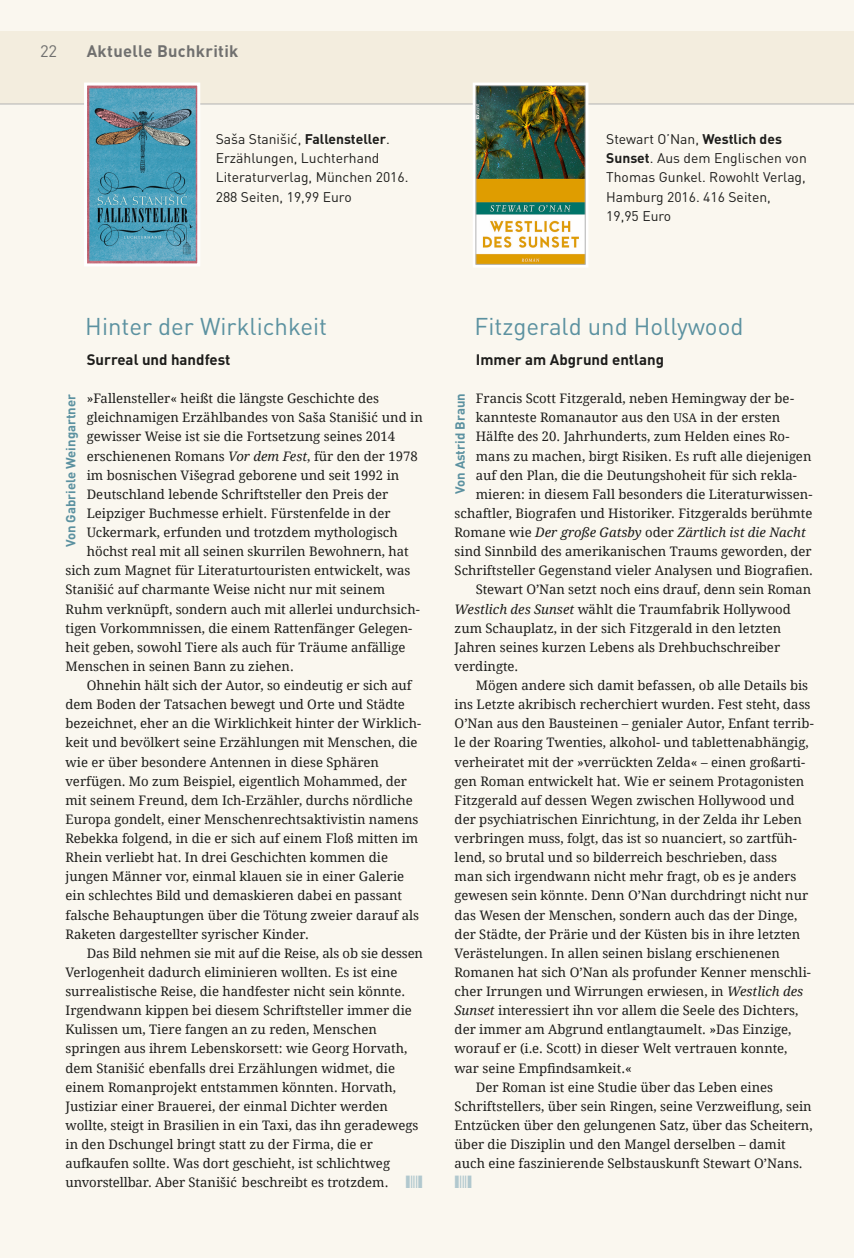
<style>
.page{position:relative;width:854px;height:1258px;background:#fff}
.page>*{position:absolute;margin:0;border:0;box-sizing:border-box;transform-origin:0 0}
.t1{font:24px "DINOT";color:#5b91a0}
.t2{font:700 16.5px "DINOT";letter-spacing:.02em;color:#70706f}
.t3{font:16.5px "DINOT";color:#70706f}
.t4{font:700 15px "DINOT";color:#1d1d1b}
.t5{font:13.8px/19px "DINOT";color:#1d1d1b}
.t6{font:13.2px "Droid Serif";color:#1d1d1b}
.t7{font:italic 13.2px "Droid Serif";color:#1d1d1b}
.t8{font:700 13.2px "DINOT";color:#5b91a0}
.s1{font-weight:700}
.s2{font-style:italic}
.s3{font-size:12px}
.s4{font-style:normal}
</style>
<div class="page">
<div style="left:0;top:0;width:848px;height:1258px;background:#faf7ef"></div>
<div style="left:0;top:32px;width:848px;height:72px;background:#f3edde"></div>
<hr style="left:0;top:104px;width:848px;height:1px;background:#b2b2b2">
<div style="left:848px;top:0;width:6px;height:1258px;background:#faf7ef"></div>
<div style="left:848px;top:32px;width:6px;height:72px;background:#f3edde"></div>
<img style="left:88px;top:87px;width:108px;height:175px">
<div style="left:84px;top:83px;width:116px;height:183px;border:3px solid #fff"></div>
<img style="left:478px;top:87px;width:105px;height:176px">
<div style="left:473px;top:83px;width:115px;height:185px;border:3px solid #fff"></div>
<div style="left:476px;top:85px;width:109px;height:180px;border:1px solid #b2b2b2"></div>
<p class="t3" style="left:40px;top:40px;width:19px">22</p>
<p class="t2" style="left:87px;top:40px;width:153px">Aktuelle Buchkritik</p>
<p class="t5" style="left:216px;top:129px;width:194px">Saša Stanišic´, <span class="s1">Fallensteller</span>.<br>Erzählungen, Luchterhand<br>Literaturverlag, München 2016.<br>288 Seiten, 19,99 Euro</p>
<p class="t5" style="left:606px;top:129px;width:202px">Stewart O’Nan, <span class="s1">Westlich des<br>Sunset</span>. Aus dem Englischen von<br>Thomas Gunkel. Rowohlt Verlag,<br>Hamburg 2016. 416 Seiten,<br>19,95 Euro</p>
<h1 class="t1" style="left:85px;top:310px;width:243px">Hinter der Wirklichkeit</h1>
<p class="t4" style="left:87px;top:349px;width:145px">Surreal und handfest</p>
<p class="t6" style="left:87px;top:390px;width:294px">»Fallensteller« heißt die längste Geschichte des</p>
<p class="t6" style="left:87px;top:409px;width:338px">gleichnamigen Erzählbandes von Saša Stanišic´ und in</p>
<p class="t6" style="left:87px;top:428px;width:310px">gewisser Weise ist sie die Fortsetzung seines 2014</p>
<p class="t6" style="left:87px;top:448px;width:332px">erschienenen Romans <span class="s2">Vor dem Fest</span>, für den der 1978</p>
<p class="t6" style="left:87px;top:467px;width:314px">im bosnischen Višegrad geborene und seit 1992 in</p>
<p class="t6" style="left:87px;top:486px;width:303px">Deutschland lebende Schriftsteller den Preis der</p>
<p class="t6" style="left:87px;top:505px;width:305px">Leipziger Buchmesse erhielt. Fürstenfelde in der</p>
<p class="t6" style="left:87px;top:524px;width:312px">Uckermark, erfunden und trotzdem mythologisch</p>
<p class="t6" style="left:87px;top:543px;width:324px">höchst real mit all seinen skurrilen Bewohnern, hat</p>
<p class="t6" style="left:66px;top:562px;width:346px">sich zum Magnet für Literaturtouristen entwickelt, was</p>
<p class="t6" style="left:66px;top:581px;width:321px">Stanišic´ auf charmante Weise nicht nur mit seinem</p>
<p class="t6" style="left:66px;top:601px;width:356px">Ruhm verknüpft, sondern auch mit allerlei undurchsich-</p>
<p class="t6" style="left:66px;top:620px;width:348px">tigen Vorkommnissen, die einem Rattenfänger Gelegen-</p>
<p class="t6" style="left:66px;top:639px;width:341px">heit geben, sowohl Tiere als auch für Träume anfällige</p>
<p class="t6" style="left:66px;top:658px;width:230px">Menschen in seinen Bann zu ziehen.</p>
<p class="t6" style="left:87px;top:677px;width:326px">Ohnehin hält sich der Autor, so eindeutig er sich auf</p>
<p class="t6" style="left:66px;top:696px;width:341px">dem Boden der Tatsachen bewegt und Orte und Städte</p>
<p class="t6" style="left:66px;top:715px;width:357px">bezeichnet, eher an die Wirklichkeit hinter der Wirklich-</p>
<p class="t6" style="left:66px;top:734px;width:354px">keit und bevölkert seine Erzählungen mit Menschen, die</p>
<p class="t6" style="left:66px;top:754px;width:315px">wie er über besondere Antennen in diese Sphären</p>
<p class="t6" style="left:66px;top:773px;width:343px">verfügen. Mo zum Beispiel, eigentlich Mohammed, der</p>
<p class="t6" style="left:66px;top:792px;width:349px">mit seinem Freund, dem Ich-Erzähler, durchs nördliche</p>
<p class="t6" style="left:66px;top:811px;width:354px">Europa gondelt, einer Menschenrechtsaktivistin namens</p>
<p class="t6" style="left:66px;top:830px;width:354px">Rebekka folgend, in die er sich auf einem Floß mitten im</p>
<p class="t6" style="left:66px;top:849px;width:324px">Rhein verliebt hat. In drei Geschichten kommen die</p>
<p class="t6" style="left:66px;top:868px;width:340px">jungen Männer vor, einmal klauen sie in einer Galerie</p>
<p class="t6" style="left:66px;top:887px;width:338px">ein schlechtes Bild und demaskieren dabei en passant</p>
<p class="t6" style="left:66px;top:906px;width:355px">falsche Behauptungen über die Tötung zweier darauf als</p>
<p class="t6" style="left:66px;top:926px;width:245px">Raketen dargestellter syrischer Kinder.</p>
<p class="t6" style="left:87px;top:945px;width:338px">Das Bild nehmen sie mit auf die Reise, als ob sie dessen</p>
<p class="t6" style="left:66px;top:964px;width:333px">Verlogenheit dadurch eliminieren wollten. Es ist eine</p>
<p class="t6" style="left:66px;top:983px;width:341px">surrealistische Reise, die handfester nicht sein könnte.</p>
<p class="t6" style="left:66px;top:1002px;width:348px">Irgendwann kippen bei diesem Schriftsteller immer die</p>
<p class="t6" style="left:66px;top:1021px;width:313px">Kulissen um, Tiere fangen an zu reden, Menschen</p>
<p class="t6" style="left:66px;top:1040px;width:343px">springen aus ihrem Lebenskorsett: wie Georg Horvath,</p>
<p class="t6" style="left:66px;top:1059px;width:331px">dem Stanišic´ ebenfalls drei Erzählungen widmet, die</p>
<p class="t6" style="left:66px;top:1079px;width:332px">einem Romanprojekt entstammen könnten. Horvath,</p>
<p class="t6" style="left:66px;top:1098px;width:324px">Justiziar einer Brauerei, der einmal Dichter werden</p>
<p class="t6" style="left:66px;top:1117px;width:354px">wollte, steigt in Brasilien in ein Taxi, das ihn geradewegs</p>
<p class="t6" style="left:66px;top:1136px;width:309px">in den Dschungel bringt statt zu der Firma, die er</p>
<p class="t6" style="left:66px;top:1155px;width:326px">aufkaufen sollte. Was dort geschieht, ist schlichtweg</p>
<p class="t6" style="left:66px;top:1174px;width:324px">unvorstellbar. Aber Stanišic´ beschreibt es trotzdem.</p>
<p class="t8" style="left:62px;top:547px;width:155px;rotate:-90deg">Von Gabriele Weingartner</p>
<h1 class="t1" style="left:474px;top:310px;width:271px">Fitzgerald und Hollywood</h1>
<p class="t4" style="left:476px;top:349px;width:190px">Immer am Abgrund entlang</p>
<p class="t6" style="left:476px;top:390px;width:320px">Francis Scott Fitzgerald, neben Hemingway der be-</p>
<p class="t6" style="left:476px;top:409px;width:306px">kannteste Romanautor aus den <span class="s3">USA</span> in der ersten</p>
<p class="t6" style="left:476px;top:428px;width:315px">Hälfte des 20. Jahrhunderts, zum Helden eines Ro-</p>
<p class="t6" style="left:476px;top:448px;width:337px">mans zu machen, birgt Risiken. Es ruft alle diejenigen</p>
<p class="t6" style="left:476px;top:467px;width:323px">auf den Plan, die die Deutungshoheit für sich rekla-</p>
<p class="t6" style="left:476px;top:486px;width:338px">mieren: in diesem Fall besonders die Literaturwissen-</p>
<p class="t6" style="left:455px;top:505px;width:359px">schaftler, Biografen und Historiker. Fitzgeralds berühmte</p>
<p class="t7" style="left:455px;top:524px;width:353px"><span class="s4">Romane wie</span> Der große Gatsby <span class="s4">oder</span> Zärtlich ist die Nacht</p>
<p class="t6" style="left:455px;top:543px;width:359px">sind Sinnbild des amerikanischen Traums geworden, der</p>
<p class="t6" style="left:455px;top:562px;width:360px">Schriftsteller Gegenstand vieler Analysen und Biografien.</p>
<p class="t6" style="left:476px;top:581px;width:337px">Stewart O’Nan setzt noch eins drauf, denn sein Roman</p>
<p class="t6" style="left:455px;top:601px;width:338px"><span class="s2">Westlich des Sunset</span> wählt die Traumfabrik Hollywood</p>
<p class="t6" style="left:455px;top:620px;width:328px">zum Schauplatz, in der sich Fitzgerald in den letzten</p>
<p class="t6" style="left:455px;top:639px;width:327px">Jahren seines kurzen Lebens als Drehbuchschreiber</p>
<p class="t6" style="left:455px;top:658px;width:65px">verdingte.</p>
<p class="t6" style="left:476px;top:677px;width:334px">Mögen andere sich damit befassen, ob alle Details bis</p>
<p class="t6" style="left:455px;top:696px;width:357px">ins Letzte akribisch recherchiert wurden. Fest steht, dass</p>
<p class="t6" style="left:455px;top:715px;width:361px">O’Nan aus den Bausteinen – genialer Autor, Enfant terrib-</p>
<p class="t6" style="left:455px;top:734px;width:356px">le der Roaring Twenties, alkohol- und tablettenabhängig,</p>
<p class="t6" style="left:455px;top:754px;width:352px">verheiratet mit der »verrückten Zelda« – einen großarti-</p>
<p class="t6" style="left:455px;top:773px;width:351px">gen Roman entwickelt hat. Wie er seinem Protagonisten</p>
<p class="t6" style="left:455px;top:792px;width:341px">Fitzgerald auf dessen Wegen zwischen Hollywood und</p>
<p class="t6" style="left:455px;top:811px;width:349px">der psychiatrischen Einrichtung, in der Zelda ihr Leben</p>
<p class="t6" style="left:455px;top:830px;width:344px">verbringen muss, folgt, das ist so nuanciert, so zartfüh-</p>
<p class="t6" style="left:455px;top:849px;width:324px">lend, so brutal und so bilderreich beschrieben, dass</p>
<p class="t6" style="left:455px;top:868px;width:343px">man sich irgendwann nicht mehr fragt, ob es je anders</p>
<p class="t6" style="left:455px;top:887px;width:355px">gewesen sein könnte. Denn O’Nan durchdringt nicht nur</p>
<p class="t6" style="left:455px;top:906px;width:344px">das Wesen der Menschen, sondern auch das der Dinge,</p>
<p class="t6" style="left:455px;top:926px;width:347px">der Städte, der Prärie und der Küsten bis in ihre letzten</p>
<p class="t6" style="left:455px;top:945px;width:327px">Verästelungen. In allen seinen bislang erschienenen</p>
<p class="t6" style="left:455px;top:964px;width:358px">Romanen hat sich O’Nan als profunder Kenner menschli-</p>
<p class="t6" style="left:455px;top:983px;width:350px">cher Irrungen und Wirrungen erwiesen, in <span class="s2">Westlich des</span></p>
<p class="t6" style="left:455px;top:1002px;width:345px"><span class="s2">Sunset</span> interessiert ihn vor allem die Seele des Dichters,</p>
<p class="t6" style="left:455px;top:1021px;width:338px">der immer am Abgrund entlangtaumelt. »Das Einzige,</p>
<p class="t6" style="left:455px;top:1040px;width:334px">worauf er (i.e. Scott) in dieser Welt vertrauen konnte,</p>
<p class="t6" style="left:455px;top:1059px;width:179px">war seine Empfindsamkeit.«</p>
<p class="t6" style="left:476px;top:1079px;width:299px">Der Roman ist eine Studie über das Leben eines</p>
<p class="t6" style="left:455px;top:1098px;width:359px">Schriftstellers, über sein Ringen, seine Verzweiflung, sein</p>
<p class="t6" style="left:455px;top:1117px;width:359px">Entzücken über den gelungenen Satz, über das Scheitern,</p>
<p class="t6" style="left:455px;top:1136px;width:333px">über die Disziplin und den Mangel derselben – damit</p>
<p class="t6" style="left:455px;top:1155px;width:350px">auch eine faszinierende Selbstauskunft Stewart O’Nans.</p>
<p class="t8" style="left:451px;top:494px;width:102px;rotate:-90deg">Von Astrid Braun</p>
</div>
